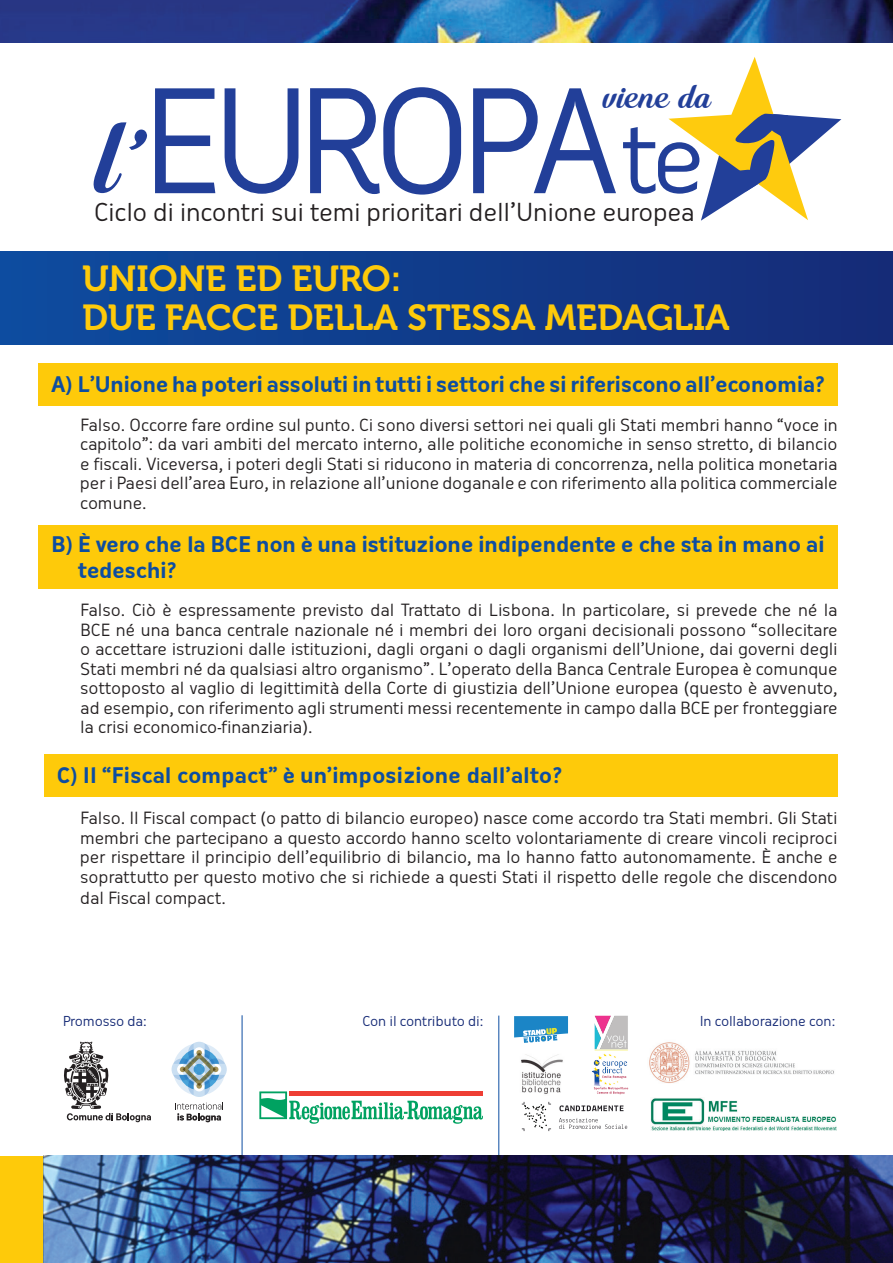
<style>
.page{position:relative;width:893px;height:1263px;background:#fff}
.page>*{position:absolute;margin:0;border:0;box-sizing:border-box;transform-origin:0 0}
.t1{font:139.95px "Oceania";letter-spacing:-.1em;color:#223f99}
.t2{font:106.95px "Quincho Script PERSONALUSE";color:#223f99}
.t3{font:95.1px "Oceania";color:#223f99}
.t4{font:36px/39px "Museo 700";letter-spacing:-.005em;color:#feca0a}
.t5{font:35.25px "Quincho Script PERSONALUSE";color:#223f99}
.t6{font:24.3px "Oceania";letter-spacing:-.02em;color:#231f20}
.t7{font:700 21px/25.5px "Oceania";letter-spacing:-.02em;color:#0d4da1}
.t8{font:16.5px/19.5px "Oceania";letter-spacing:-.015em;color:#231f20;text-align:justify}
.t9{font:13.5px "Oceania";letter-spacing:-.02em;color:#142975}
</style>
<div class="page">
<img style="left:0;top:0;width:893px;height:43px">
<svg style="left:668px;top:57px;width:173px;height:164px"></svg>
<svg style="left:259px;top:1091px;width:224px;height:33px"></svg>
<hr style="left:242px;top:1015px;width:1px;height:155px;background:#0d4da1">
<hr style="left:498px;top:1015px;width:1px;height:155px;background:#0d4da1">
<img style="left:591px;top:1054px;width:38px;height:40px">
<img style="left:521px;top:1054px;width:42px;height:40px">
<img style="left:650px;top:1098px;width:186px;height:32px">
<svg style="left:64px;top:1041px;width:87px;height:81px"></svg>
<img style="left:594px;top:1015px;width:34px;height:36px">
<svg style="left:514px;top:1016px;width:54px;height:27px"></svg>
<img style="left:649px;top:1042px;width:185px;height:41px">
<svg style="left:172px;top:1042px;width:55px;height:80px"></svg>
<svg style="left:559px;top:1105px;width:64px;height:6px"></svg>
<svg style="left:559px;top:1118px;width:68px;height:11px"></svg>
<svg style="left:522px;top:1102px;width:29px;height:29px"></svg>
<div style="left:0;top:1156px;width:893px;height:107px;background:#feca0a"></div>
<img style="left:43px;top:1156px;width:850px;height:107px">
<div style="left:38px;top:363px;width:800px;height:43px;background:#feca0a"></div>
<div style="left:0;top:251px;width:893px;height:93px;background:linear-gradient(to right,#0d4c9f,#162b77)"></div>
<div style="left:38px;top:525px;width:800px;height:64px;background:#feca0a"></div>
<div style="left:44px;top:754px;width:794px;height:43px;background:#feca0a"></div>
<h3 class="t5" style="left:603px;top:76px;width:109px">viene da</h3>
<h1 class="t1" style="left:141px;top:60px;width:478px">EUROPA</h1>
<h2 class="t2" style="left:96px;top:97px;width:51px">l’</h2>
<h3 class="t3" style="left:620px;top:102px;width:87px">te</h3>
<h3 class="t6" style="left:94px;top:197px;width:602px">Ciclo di incontri sui temi prioritari dell’Unione europea</h3>
<h3 class="t4" style="left:82px;top:260px;width:649px">UNIONE ED EURO:<br>DUE FACCE DELLA STESSA MEDAGLIA</h3>
<p class="t7" style="left:51px;top:372px;width:775px">A) L’Unione ha poteri assoluti in tutti i settori che si riferiscono all’economia?</p>
<p class="t8" style="left:80px;top:415px;width:759px">Falso. Occorre fare ordine sul punto. Ci sono diversi settori nei quali gli Stati membri hanno “voce in capitolo”: da vari ambiti del mercato interno, alle politiche economiche in senso stretto, di bilancio e fiscali. Viceversa, i poteri degli Stati si riducono in materia di concorrenza, nella politica monetaria per i Paesi dell’area Euro, in relazione all’unione doganale e con riferimento alla politica commerciale comune.</p>
<p class="t7" style="left:78px;top:531px;width:748px;text-indent:-27px">B) È vero che la BCE non è una istituzione indipendente e che sta in mano ai tedeschi?</p>
<p class="t8" style="left:80px;top:601px;width:759px">Falso. Ciò è espressamente previsto dal Trattato di Lisbona. In particolare, si prevede che né la BCE né una banca centrale nazionale né i membri dei loro organi decisionali possono “sollecitare o accettare istruzioni dalle istituzioni, dagli organi o dagli organismi dell’Unione, dai governi degli Stati membri né da qualsiasi altro organismo”. L’operato della Banca Centrale Europea è comunque sottoposto al vaglio di legittimità della Corte di giustizia dell’Unione europea (questo è avvenuto, ad esempio, con riferimento agli strumenti messi recentemente in campo dalla BCE per fronteggiare la crisi economico-finanziaria).</p>
<p class="t7" style="left:57px;top:763px;width:507px">C) Il “Fiscal compact” è un’imposizione dall’alto?</p>
<p class="t8" style="left:80px;top:808px;width:759px">Falso. Il Fiscal compact (o patto di bilancio europeo) nasce come accordo tra Stati membri. Gli Stati membri che partecipano a questo accordo hanno scelto volontariamente di creare vincoli reciproci per rispettare il principio dell’equilibrio di bilancio, ma lo hanno fatto autonomamente. È anche e soprattutto per questo motivo che si richiede a questi Stati il rispetto delle regole che discendono</p>
<p class="t8" style="left:80px;top:888px;width:147px">dal Fiscal compact.</p>
<p class="t9" style="left:63px;top:1012px;width:86px">Promosso da:</p>
<p class="t9" style="left:362px;top:1012px;width:122px">Con il contributo di:</p>
<p class="t9" style="left:700px;top:1012px;width:137px">In collaborazione con:</p>
</div>
